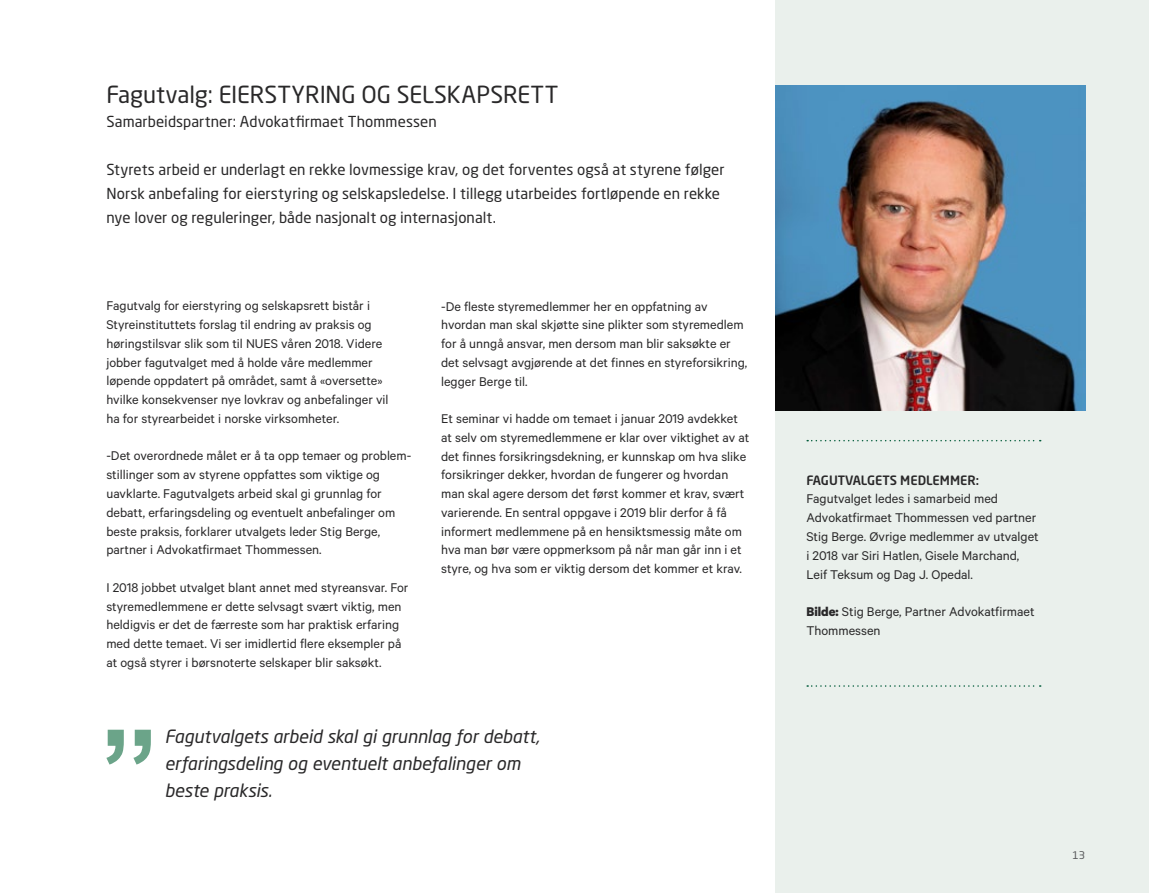
<style>
.page{position:relative;width:1149px;height:893px;background:#fff}
.page>*{position:absolute;margin:0;border:0;box-sizing:border-box;transform-origin:0 0}
.t1{font:23.25px "Neo Sans Std";letter-spacing:-.005em;color:#292829}
.t2{font:italic 18px/27px "Neo Sans Std";letter-spacing:-.005em;color:#292829}
.t3{font:15px/24px "Neo Sans Std";letter-spacing:.005em;color:#292829}
.t4{font:14.25px/18.8px "Calibre";color:#292829}
.t5{font:500 12.75px "Neo Sans Std";color:#292829}
.t6{font:10.5px "Neo Sans Std";color:#58595b}
.s1{font-weight:700}
</style>
<div class="page">
<div style="left:775px;top:0;width:373px;height:893px;background:#eaf0ec"></div>
<img style="left:775px;top:85px;width:309px;height:325px">
<svg style="left:106px;top:730px;width:45px;height:35px"></svg>
<svg style="left:806px;top:440px;width:234px;height:1px"></svg>
<svg style="left:806px;top:685px;width:234px;height:2px"></svg>
<h1 class="t1" style="left:106px;top:80px;width:453px">Fagutvalg: EIERSTYRING OG SELSKAPSRETT</h1>
<p class="t3" style="left:106px;top:109px;width:332px">Samarbeidspartner: Advokatfirmaet Thommessen</p>
<p class="t3" style="left:106px;top:157px;width:619px">Styrets arbeid er underlagt en rekke lovmessige krav, og det forventes også at styrene følger<br>Norsk anbefaling for eierstyring og selskapsledelse. I tillegg utarbeides fortløpende en rekke nye lover og reguleringer, både nasjonalt og internasjonalt.</p>
<p class="t4" style="left:106px;top:296px;width:283px">Fagutvalg for eierstyring og selskapsrett bistår i Styreinstituttets forslag til endring av praksis og høringstilsvar slik som til NUES våren 2018. Videre jobber fagutvalget med å holde våre medlemmer løpende oppdatert på området, samt å «oversette» hvilke konsekvenser nye lovkrav og anbefalinger vil ha for styrearbeidet i norske virksomheter.</p>
<p class="t4" style="left:106px;top:446px;width:306px">-Det overordnede målet er å ta opp temaer og problem&shy;stillinger som av styrene oppfattes som viktige og uavklarte. Fagutvalgets arbeid skal gi grunnlag for debatt, erfaringsdeling og eventuelt anbefalinger om beste praksis, forklarer utvalgets leder Stig Berge, partner i Advokatfirmaet Thommessen.</p>
<p class="t4" style="left:106px;top:577px;width:303px">I 2018 jobbet utvalget blant annet med styreansvar. For styremedlemmene er dette selvsagt svært viktig, men heldigvis er det de færreste som har praktisk erfaring med dette temaet. Vi ser imidlertid flere eksempler på at også styrer i børsnoterte selskaper blir saksøkt.</p>
<p class="t4" style="left:441px;top:296px;width:307px">-De fleste styremedlemmer her en oppfatning av hvordan man skal skjøtte sine plikter som styremedlem for å unngå ansvar, men dersom man blir saksøkte er det selvsagt avgjørende at det finnes en styreforsikring, legger Berge til.</p>
<p class="t4" style="left:441px;top:409px;width:309px">Et seminar vi hadde om temaet i januar 2019 avdekket at selv om styremedlemmene er klar over viktighet av at det finnes forsikringsdekning, er kunnskap om hva slike forsikringer dekker, hvordan de fungerer og hvordan man skal agere dersom det først kommer et krav, svært varierende. En sentral oppgave i 2019 blir derfor å få informert medlemmene på en hensiktsmessig måte om hva man bør være oppmerksom på når man går inn i et styre, og hva som er viktig dersom det kommer et krav.</p>
<p class="t2" style="left:165px;top:723px;width:376px">Fagutvalgets arbeid skal gi grunnlag for debatt, erfaringsdeling og eventuelt anbefalinger om beste praksis.</p>
<p class="t5" style="left:806px;top:472px;width:174px">FAGUTVALGETS MEDLEMMER:</p>
<p class="t4" style="left:806px;top:489px;width:234px">Fagutvalget ledes i samarbeid med Advokatfirmaet Thommessen ved partner Stig Berge. Øvrige medlemmer av utvalget i 2018 var Siri Hatlen, Gisele Marchand, Leif Teksum og Dag J. Opedal.</p>
<p class="t4" style="left:806px;top:602px;width:229px"><span class="s1">Bilde:</span> Stig Berge, Partner Advokatfirmaet<br>Thommessen</p>
<p class="t6" style="left:1072px;top:848px;width:14px">13</p>
</div>
